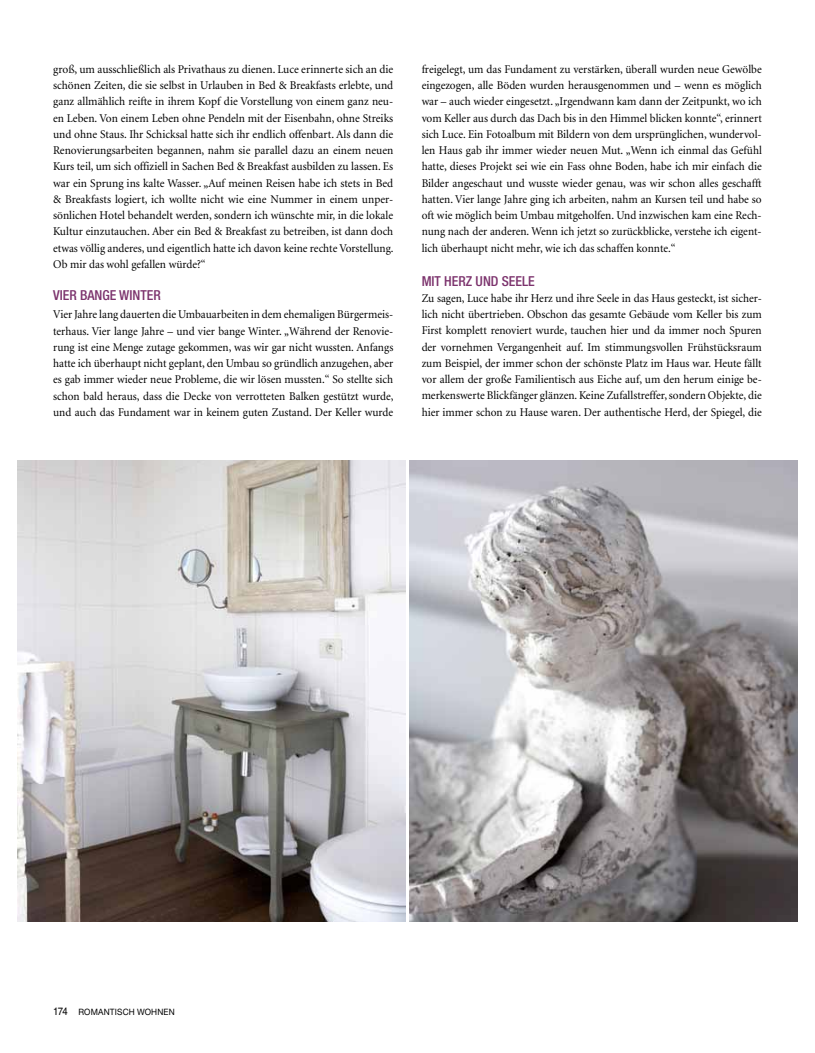
<style>
.page{position:relative;width:815px;height:1053px;background:#fff}
.page>*{position:absolute;margin:0;border:0;box-sizing:border-box;transform-origin:0 0}
.t1{font:500 condensed 13.75px "Helvetica Neue";color:#7c336d}
.t2{font:11.88px/16.2px "Minion";color:#000;text-align:justify;scale:.95 1}
.t3{font:11.88px/16.2px "Minion";color:#000;text-align:justify;scale:.96 1}
.t4{font:8.75px "Helvetica Neue";letter-spacing:.015em;color:#000;scale:.95 1}
.s1{font-family:"Helvetica";font-size:10.62px}
</style>
<div class="page">
<img style="left:18px;top:461px;width:388px;height:460px">
<img style="left:409px;top:461px;width:388px;height:460px">
<p class="t3" style="left:53px;top:61px;width:356px">groß, um ausschließlich als Privathaus zu dienen. Luce erinnerte sich an die schönen Zeiten, die sie selbst in Urlauben in Bed &amp; Breakfasts erlebte, und ganz allmählich reifte in ihrem Kopf die Vorstellung von einem ganz neu&shy;en Leben. Von einem Leben ohne Pendeln mit der Eisenbahn, ohne Streiks und ohne Staus. Ihr Schicksal hatte sich ihr endlich offenbart. Als dann die Renovierungsarbeiten begannen, nahm sie parallel dazu an einem neuen Kurs teil, um sich offiziell in Sachen Bed &amp; Breakfast ausbilden zu lassen. Es war ein Sprung ins kalte Wasser. „Auf meinen Reisen habe ich stets in Bed &amp; Breakfasts logiert, ich wollte nicht wie eine Nummer in einem unper&shy;sönlichen Hotel behandelt werden, sondern ich wünschte mir, in die lokale Kultur einzutauchen. Aber ein Bed &amp; Breakfast zu betreiben, ist dann doch etwas völlig anderes, und eigentlich hatte ich davon keine rechte Vorstellung.<br>Ob mir das wohl gefallen würde?“</p>
<p class="t1" style="left:53px;top:287px;width:109px">VIER BANGE WINTER</p>
<p class="t2" style="left:53px;top:307px;width:360px">Vier Jahre lang dauerten die Umbauarbeiten in dem ehemaligen Bürgermeis&shy;terhaus. Vier lange Jahre – und vier bange Winter. „Während der Renovie&shy;rung ist eine Menge zutage gekommen, was wir gar nicht wussten. Anfangs hatte ich überhaupt nicht geplant, den Umbau so gründlich anzugehen, aber es gab immer wieder neue Probleme, die wir lösen mussten.“ So stellte sich schon bald heraus, dass die Decke von verrotteten Balken gestützt wurde, und auch das Fundament war in keinem guten Zustand. Der Keller wurde</p>
<p class="t2" style="left:422px;top:61px;width:360px">freigelegt, um das Fundament zu verstärken, überall wurden neue Gewölbe eingezogen, alle Böden wurden herausgenommen und – wenn es möglich war – auch wieder eingesetzt. „Irgendwann kam dann der Zeitpunkt, wo ich vom Keller aus durch das Dach bis in den Himmel blicken konnte“, erinnert sich Luce. Ein Fotoalbum mit Bildern von dem ursprünglichen, wundervol&shy;len Haus gab ihr immer wieder neuen Mut. „Wenn ich einmal das Gefühl hatte, dieses Projekt sei wie ein Fass ohne Boden, habe ich mir einfach die Bilder angeschaut und wusste wieder genau, was wir schon alles geschafft hatten. Vier lange Jahre ging ich arbeiten, nahm an Kursen teil und habe so oft wie möglich beim Umbau mitgeholfen. Und inzwischen kam eine Rech&shy;nung nach der anderen. Wenn ich jetzt so zurückblicke, verstehe ich eigent&shy;lich überhaupt nicht mehr, wie ich das schaffen konnte.“</p>
<p class="t1" style="left:422px;top:272px;width:115px">MIT HERZ UND SEELE</p>
<p class="t2" style="left:422px;top:290px;width:360px">Zu sagen, Luce habe ihr Herz und ihre Seele in das Haus gesteckt, ist sicher&shy;lich nicht übertrieben. Obschon das gesamte Gebäude vom Keller bis zum First komplett renoviert wurde, tauchen hier und da immer noch Spuren der vornehmen Vergangenheit auf. Im stimmungsvollen Frühstücksraum zum Beispiel, der immer schon der schönste Platz im Haus war. Heute fällt vor allem der große Familientisch aus Eiche auf, um den herum einige be&shy;merkenswerte Blickfänger glänzen. Keine Zufallstreffer, sondern Objekte, die hier immer schon zu Hause waren. Der authentische Herd, der Spiegel, die</p>
<p class="t4" style="left:53px;top:1006px;width:130px"><span class="s1">174</span> ROMANTISCH WOHNEN</p>
</div>
